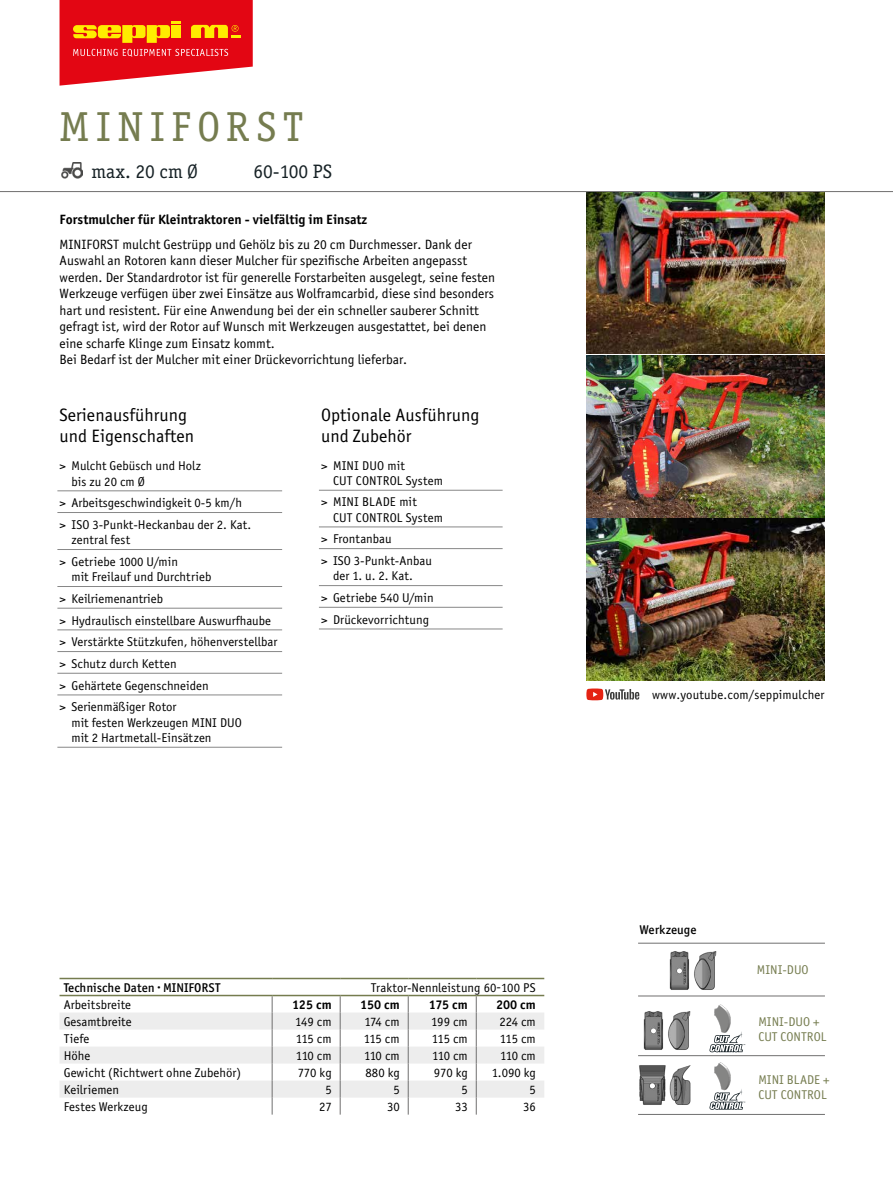
<style>
.page{position:relative;width:893px;height:1191px;background:#fff}
.page>*{position:absolute;margin:0;border:0;box-sizing:border-box;transform-origin:0 0}
.t1{font:42px "Officina Serif ITC";letter-spacing:.165em;color:#757c4f}
.t2{font:19.5px "Officina Serif ITC";color:#162125}
.t3{font:18px/21.6px "Officina Sans Book ITC";color:#000}
.t4{font:13.5px/16.5px "Officina Sans Book ITC";color:#000}
.t5{font:13.5px "Officina Sans Bold ITC";color:#000}
.t6{font:12.75px/21.6px "Officina Sans Book ITC";color:#000}
.t7{font:12.75px/15.3px "Officina Sans Book ITC";color:#757c4f}
.t8{font:12.75px "Officina Sans Medium ITC";color:#000}
.t9{font:12.75px "Officina Sans Bold ITC";color:#000}
</style>
<div class="page">
<svg style="left:60px;top:0;width:193px;height:86px;background:#e93f30"></svg>
<hr style="left:0;top:191px;width:893px;height:1px;background:#706f6f">
<img style="left:586px;top:192px;width:239px;height:325px">
<img style="left:586px;top:519px;width:239px;height:161px">
<hr style="left:638px;top:943px;width:187px;height:1px;background:#706f6f">
<svg style="left:586px;top:688px;width:53px;height:12px"></svg>
<img style="left:62px;top:163px;width:21px;height:16px">
<hr style="left:638px;top:1114px;width:187px;height:1px;background:#706f6f">
<hr style="left:638px;top:1055px;width:187px;height:1px;background:#706f6f">
<hr style="left:638px;top:995px;width:187px;height:1px;background:#706f6f">
<img style="left:643px;top:1011px;width:48px;height:39px">
<img style="left:639px;top:1065px;width:52px;height:40px">
<svg style="left:709px;top:1041px;width:36px;height:11px"></svg>
<img style="left:714px;top:1004px;width:29px;height:37px">
<svg style="left:709px;top:1098px;width:36px;height:11px"></svg>
<img style="left:703px;top:1056px;width:42px;height:42px">
<img style="left:657px;top:943px;width:72px;height:47px">
<hr style="left:57px;top:490px;width:225px;height:1px;background:#878787">
<hr style="left:57px;top:512px;width:225px;height:1px;background:#878787">
<hr style="left:57px;top:549px;width:225px;height:1px;background:#878787">
<hr style="left:57px;top:586px;width:225px;height:1px;background:#878787">
<hr style="left:57px;top:608px;width:225px;height:1px;background:#878787">
<hr style="left:57px;top:629px;width:225px;height:1px;background:#878787">
<hr style="left:57px;top:651px;width:225px;height:1px;background:#878787">
<hr style="left:57px;top:673px;width:225px;height:1px;background:#878787">
<hr style="left:57px;top:694px;width:225px;height:1px;background:#878787">
<hr style="left:57px;top:747px;width:225px;height:1px;background:#878787">
<hr style="left:319px;top:490px;width:184px;height:1px;background:#878787">
<hr style="left:319px;top:526px;width:184px;height:1px;background:#878787">
<hr style="left:319px;top:548px;width:184px;height:1px;background:#878787">
<hr style="left:319px;top:585px;width:184px;height:1px;background:#878787">
<hr style="left:319px;top:607px;width:184px;height:1px;background:#878787">
<hr style="left:319px;top:628px;width:184px;height:1px;background:#878787">
<svg style="left:60px;top:996px;width:484px;height:118px"></svg>
<hr style="left:60px;top:977px;width:212px;height:2px;background:#757c4f">
<hr style="left:272px;top:977px;width:68px;height:2px;background:#757c4f">
<hr style="left:340px;top:977px;width:68px;height:2px;background:#757c4f">
<hr style="left:408px;top:977px;width:68px;height:2px;background:#757c4f">
<hr style="left:476px;top:977px;width:68px;height:2px;background:#757c4f">
<hr style="left:60px;top:994px;width:212px;height:2px;background:#757c4f">
<hr style="left:272px;top:994px;width:68px;height:2px;background:#757c4f">
<hr style="left:340px;top:994px;width:68px;height:2px;background:#757c4f">
<hr style="left:408px;top:994px;width:68px;height:2px;background:#757c4f">
<hr style="left:476px;top:994px;width:68px;height:2px;background:#757c4f">
<h1 class="t1" style="left:60px;top:100px;width:245px">MINIFORST</h1>
<h2 class="t2" style="left:91px;top:159px;width:108px">max. 20 cm Ø</h2>
<h2 class="t2" style="left:253px;top:159px;width:80px">60-100 PS</h2>
<p class="t5" style="left:60px;top:210px;width:309px">Forstmulcher für Kleintraktoren - vielfältig im Einsatz</p>
<p class="t4" style="left:60px;top:235px;width:437px">MINIFORST mulcht Gestrüpp und Gehölz bis zu 20 cm Durchmesser. Dank der Auswahl an Rotoren kann dieser Mulcher für spezifische Arbeiten angepasst werden. Der Standardrotor ist für generelle Forstarbeiten ausgelegt, seine festen Werkzeuge verfügen über zwei Einsätze aus Wolframcarbid, diese sind besonders hart und resistent. Für eine Anwendung bei der ein schneller sauberer Schnitt gefragt ist, wird der Rotor auf Wunsch mit Werkzeugen ausgestattet, bei denen eine scharfe Klinge zum Einsatz kommt.<br>Bei Bedarf ist der Mulcher mit einer Drückevorrichtung lieferbar.</p>
<h3 class="t3" style="left:60px;top:403px;width:136px">Serienausführung und Eigenschaften</h3>
<p class="t6" style="left:72px;top:458px;width:131px;line-height:15.3px;text-indent:-12px">&gt; Mulcht Gebüsch und Holz bis zu 20 cm Ø</p>
<p class="t6" style="left:60px;top:491px;width:193px">&gt; Arbeitsgeschwindigkeit 0-5 km/h &gt; ISO 3-Punkt-Heckanbau der 2. Kat.</p>
<p class="t6" style="left:60px;top:528px;width:120px;text-indent:12px">zentral fest<br>&gt; Getriebe 1000 U/min</p>
<p class="t6" style="left:60px;top:565px;width:220px;text-indent:12px">mit Freilauf und Durchtrieb<br>&gt; Keilriemenantrieb<br>&gt; Hydraulisch einstellbare Auswurfhaube &gt; Verstärkte Stützkufen, höhenverstellbar &gt; Schutz durch Ketten<br>&gt; Gehärtete Gegenschneiden<br>&gt; Serienmäßiger Rotor</p>
<p class="t6" style="left:72px;top:714px;width:172px;line-height:15.3px">mit festen Werkzeugen MINI DUO mit 2 Hartmetall-Einsätzen</p>
<h3 class="t3" style="left:321px;top:403px;width:160px">Optionale Ausführung und Zubehör</h3>
<p class="t6" style="left:333px;top:457px;width:112px;line-height:15px;text-indent:-12px">&gt; MINI DUO mit<br>CUT CONTROL System</p>
<p class="t6" style="left:333px;top:494px;width:112px;line-height:15.3px;text-indent:-12px">&gt; MINI BLADE mit<br>CUT CONTROL System</p>
<p class="t6" style="left:321px;top:528px;width:112px">&gt; Frontanbau<br>&gt; ISO 3-Punkt-Anbau</p>
<p class="t6" style="left:321px;top:564px;width:114px;text-indent:12px">der 1. u. 2. Kat.<br>&gt; Getriebe 540 U/min &gt; Drückevorrichtung</p>
<p class="t8" style="left:64px;top:978px;width:158px">Technische Daten · MINIFORST</p>
<p class="t6" style="left:371px;top:976px;width:166px">Traktor-Nennleistung 60-100 PS</p>
<p class="t6" style="left:64px;top:993px;width:69px">Arbeitsbreite</p>
<p class="t9" style="left:292px;top:996px;width:41px">125 cm</p>
<p class="t9" style="left:360px;top:996px;width:41px">150 cm</p>
<p class="t9" style="left:429px;top:996px;width:40px">175 cm</p>
<p class="t9" style="left:496px;top:996px;width:41px">200 cm</p>
<p class="t6" style="left:64px;top:1010px;width:70px">Gesamtbreite</p>
<p class="t6" style="left:295px;top:1010px;width:38px">149 cm</p>
<p class="t6" style="left:364px;top:1010px;width:37px">174 cm</p>
<p class="t6" style="left:431px;top:1010px;width:38px">199 cm</p>
<p class="t6" style="left:499px;top:1010px;width:38px">224 cm</p>
<p class="t6" style="left:64px;top:1027px;width:27px">Tiefe</p>
<p class="t6" style="left:296px;top:1027px;width:37px">115 cm</p>
<p class="t6" style="left:364px;top:1027px;width:37px">115 cm</p>
<p class="t6" style="left:432px;top:1027px;width:37px">115 cm</p>
<p class="t6" style="left:500px;top:1027px;width:37px">115 cm</p>
<p class="t6" style="left:64px;top:1044px;width:28px">Höhe</p>
<p class="t6" style="left:296px;top:1044px;width:37px">110 cm</p>
<p class="t6" style="left:364px;top:1044px;width:37px">110 cm</p>
<p class="t6" style="left:432px;top:1044px;width:37px">110 cm</p>
<p class="t6" style="left:500px;top:1044px;width:37px">110 cm</p>
<p class="t6" style="left:64px;top:1061px;width:179px">Gewicht (Richtwert ohne Zubehör)</p>
<p class="t6" style="left:298px;top:1061px;width:35px">770 kg</p>
<p class="t6" style="left:366px;top:1061px;width:36px">880 kg</p>
<p class="t6" style="left:434px;top:1061px;width:35px">970 kg</p>
<p class="t6" style="left:492px;top:1061px;width:46px">1.090 kg</p>
<p class="t6" style="left:64px;top:1078px;width:57px">Keilriemen</p>
<p class="t6" style="left:325px;top:1078px;width:8px">5</p>
<p class="t6" style="left:393px;top:1078px;width:8px">5</p>
<p class="t6" style="left:461px;top:1078px;width:8px">5</p>
<p class="t6" style="left:529px;top:1078px;width:8px">5</p>
<p class="t6" style="left:64px;top:1095px;width:85px">Festes Werkzeug</p>
<p class="t6" style="left:319px;top:1095px;width:14px">27</p>
<p class="t6" style="left:387px;top:1095px;width:14px">30</p>
<p class="t6" style="left:455px;top:1095px;width:14px">33</p>
<p class="t6" style="left:523px;top:1095px;width:14px">36</p>
<p class="t6" style="left:652px;top:683px;width:174px">www.youtube.com/seppimulcher</p>
<p class="t8" style="left:639px;top:920px;width:59px">Werkzeuge</p>
<p class="t7" style="left:757px;top:961px;width:53px">MINI-DUO</p>
<p class="t7" style="left:758px;top:1013px;width:70px">MINI-DUO +<br>CUT CONTROL</p>
<p class="t7" style="left:758px;top:1071px;width:73px">MINI BLADE +<br>CUT CONTROL</p>
</div>
